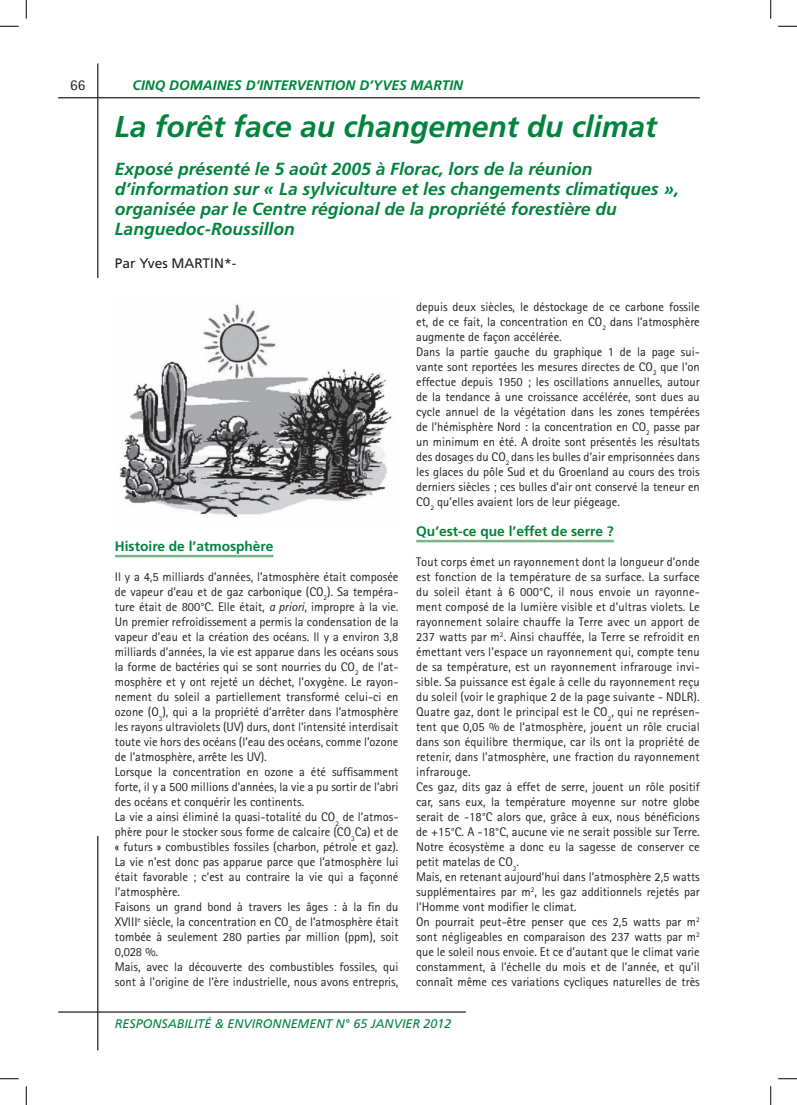
<style>
.page{position:relative;width:797px;height:1105px;background:#fff}
.page>*{position:absolute;margin:0;border:0;box-sizing:border-box;transform-origin:0 0}
.t1{font:italic 700 30px "Frutiger";color:#00843d}
.t2{font:italic 700 17.5px/20px "Frutiger";color:#00843d}
.t3{font:15px "Rotis Sans Serif";color:#231f20}
.t4{font:700 13.75px "Frutiger";color:#00843d}
.t5{font:italic 700 13.75px "Frutiger";color:#00843d}
.t6{font:13.75px "Frutiger";color:#231f20}
.t7{font:12.5px/15px "Rotis Sans Serif";color:#231f20}
.t8{font:italic 12.5px "Frutiger";color:#00843d}
.s1{font-style:italic}
</style>
<div class="page">
<hr style="left:58px;top:97px;width:641px;height:1px;background:#231f20">
<hr style="left:58px;top:1011px;width:408px;height:2px;background:#231f20">
<hr style="left:97px;top:63px;width:1px;height:215px;background:#231f20">
<hr style="left:97px;top:836px;width:1px;height:214px;background:#231f20">
<hr style="left:115px;top:555px;width:158px;height:2px;background:#77b48a">
<hr style="left:416px;top:540px;width:197px;height:2px;background:#77b48a">
<img style="left:119px;top:303px;width:273px;height:215px">
<svg style="left:0;top:25px;width:19px;height:2px"></svg>
<svg style="left:778px;top:25px;width:19px;height:2px"></svg>
<svg style="left:0;top:1078px;width:19px;height:1px"></svg>
<svg style="left:778px;top:1078px;width:19px;height:1px"></svg>
<svg style="left:25px;top:0;width:2px;height:19px"></svg>
<svg style="left:25px;top:1086px;width:2px;height:19px"></svg>
<svg style="left:770px;top:0;width:1px;height:19px"></svg>
<svg style="left:770px;top:1086px;width:1px;height:19px"></svg>
<p class="t3" style="left:70px;top:76px;width:16px">66</p>
<p class="t5" style="left:133px;top:77px;width:332px">Cinq domaines d’intervention d’Yves Martin</p>
<h1 class="t1" style="left:115px;top:109px;width:544px">La forêt face au changement du climat</h1>
<h2 class="t2" style="left:115px;top:159px;width:565px">Exposé présenté le 5 août 2005 à Florac, lors de la réunion d’information sur « La sylviculture et les changements climatiques », organisée par le Centre régional de la propriété forestière du Languedoc-Roussillon</h2>
<p class="t6" style="left:115px;top:255px;width:123px">Par Yves MARTIN*-</p>
<p class="t4" style="left:115px;top:538px;width:160px">Histoire de l’atmosphère</p>
<p class="t7" style="left:115px;top:569px;width:285px">Il y a 4,5 milliards d’années, l’atmosphère était composée de vapeur d’eau et de gaz carbonique (CO<sub>2</sub>). Sa tempéra&shy;ture était de 800°C. Elle était, <span class="s1">a priori</span>, impropre à la vie.<br>Un premier refroidissement a permis la condensation de la vapeur d’eau et la création des océans. Il y a environ 3,8 milliards d’années, la vie est apparue dans les océans sous la forme de bactéries qui se sont nourries du CO<sub>2</sub> de l’at&shy;mosphère et y ont rejeté un déchet, l’oxygène. Le rayon&shy;nement du soleil a partiellement transformé celui-ci en ozone (O<sub>3</sub>), qui a la propriété d’arrêter dans l’atmosphère les rayons ultraviolets (UV) durs, dont l’intensité interdisait toute vie hors des océans (l’eau des océans, comme l’ozone de l’atmosphère, arrête les UV).<br>Lorsque la concentration en ozone a été suffisamment forte, il y a 500 millions d’années, la vie a pu sortir de l’abri des océans et conquérir les continents.<br>La vie a ainsi éliminé la quasi-totalité du CO<sub>2</sub> de l’atmos&shy;phère pour le stocker sous forme de calcaire (CO<sub>3</sub>Ca) et de « futurs » combustibles fossiles (charbon, pétrole et gaz).<br>La vie n’est donc pas apparue parce que l’atmosphère lui était favorable ; c’est au contraire la vie qui a façonné l’atmosphère.<br>Faisons un grand bond à travers les âges : à la fin du XVIII<sup>e</sup> siècle, la concentration en CO<sub>2</sub> de l’atmosphère était tombée à seulement 280 parties par million (ppm), soit 0,028 %.<br>Mais, avec la découverte des combustibles fossiles, qui sont à l’origine de l’ère industrielle, nous avons entrepris,</p>
<p class="t7" style="left:416px;top:299px;width:285px">depuis deux siècles, le déstockage de ce carbone fossile et, de ce fait, la concentration en CO<sub>2</sub> dans l’atmosphère augmente de façon accélérée.<br>Dans la partie gauche du graphique 1 de la page sui&shy;vante sont reportées les mesures directes de CO<sub>2</sub> que l’on effectue depuis 1950 ; les oscillations annuelles, autour de la tendance à une croissance accélérée, sont dues au cycle annuel de la végétation dans les zones tempérées de l’hémisphère Nord : la concentration en CO<sub>2</sub> passe par un minimum en été. A droite sont présentés les résultats des dosages du CO<sub>2</sub> dans les bulles d’air emprisonnées dans les glaces du pôle Sud et du Groenland au cours des trois derniers siècles ; ces bulles d’air ont conservé la teneur en CO<sub>2</sub> qu’elles avaient lors de leur piégeage.</p>
<p class="t4" style="left:416px;top:523px;width:199px">Qu’est-ce que l’effet de serre ?</p>
<p class="t7" style="left:416px;top:554px;width:285px">Tout corps émet un rayonnement dont la longueur d’onde est fonction de la température de sa surface. La surface du soleil étant à 6 000°C, il nous envoie un rayonne&shy;ment composé de la lumière visible et d’ultras violets. Le rayonnement solaire chauffe la Terre avec un apport de 237 watts par m<sup>2</sup>. Ainsi chauffée, la Terre se refroidit en émettant vers l’espace un rayonnement qui, compte tenu de sa température, est un rayonnement infrarouge invi&shy;sible. Sa puissance est égale à celle du rayonnement reçu du soleil (voir le graphique 2 de la page suivante - NDLR).<br>Quatre gaz, dont le principal est le CO<sub>2</sub>, qui ne représen&shy;tent que 0,05 % de l’atmosphère, jouent un rôle crucial dans son équilibre thermique, car ils ont la propriété de retenir, dans l’atmosphère, une fraction du rayonnement infrarouge.<br>Ces gaz, dits gaz à effet de serre, jouent un rôle positif car, sans eux, la température moyenne sur notre globe serait de -18°C alors que, grâce à eux, nous bénéficions de +15°C. A -18°C, aucune vie ne serait possible sur Terre.<br>Notre écosystème a donc eu la sagesse de conserver ce petit matelas de CO<sub>2</sub>.<br>Mais, en retenant aujourd’hui dans l’atmosphère 2,5 watts supplémentaires par m<sup>2</sup>, les gaz additionnels rejetés par l’Homme vont modifier le climat.<br>On pourrait peut-être penser que ces 2,5 watts par m<sup>2 </sup>sont négligeables en comparaison des 237 watts par m<sup>2 </sup>que le soleil nous envoie. Et ce d’autant que le climat varie constamment, à l’échelle du mois et de l’année, et qu’il connaît même ces variations cycliques naturelles de très</p>
<p class="t8" style="left:115px;top:1016px;width:338px">RESPONSABILITÉ &amp; ENVIRONNEMENT N° 65 JANVIER 2012</p>
</div>
